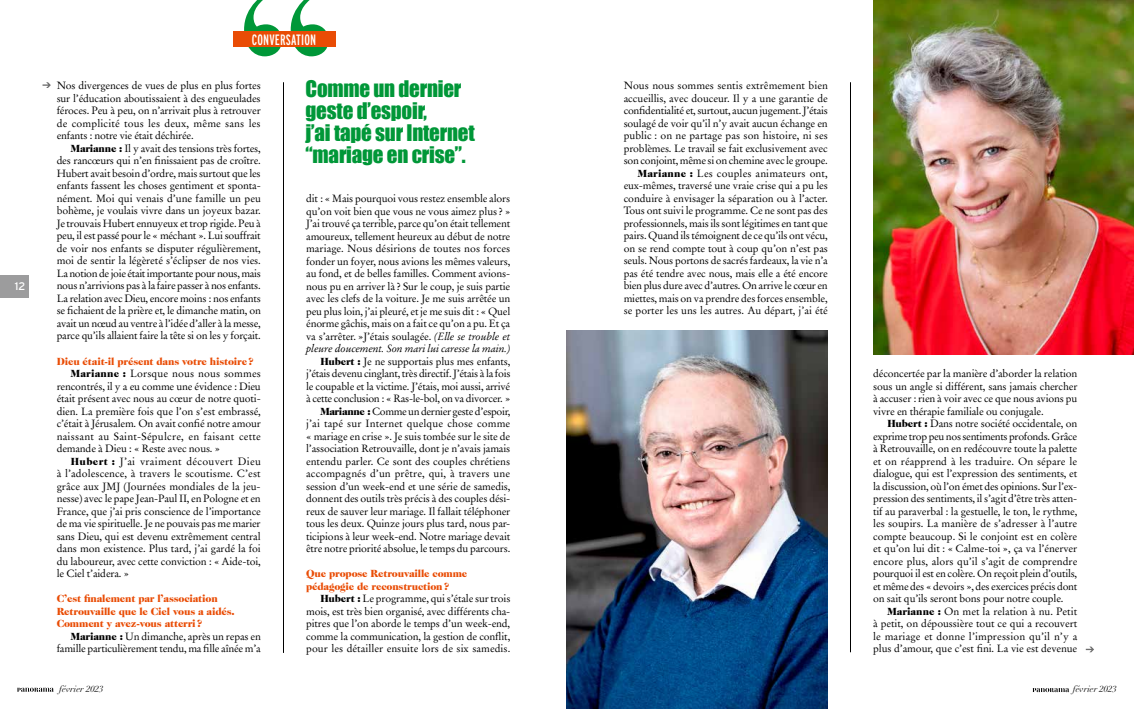
<style>
.page{position:relative;width:1134px;height:709px;background:#fff}
.page>*{position:absolute;margin:0;border:0;box-sizing:border-box;transform-origin:0 0}
.t1{font:21px/22px "Impact";letter-spacing:-.01em;color:#009738}
.t2{font:15px "Interstate Compressed";letter-spacing:.01em;color:#fff}
.t3{font:11px "Interstate";color:#fff}
.t4{font:10.5px/12.5px "Stempel Garamond LT Pro";letter-spacing:-.015em;color:#000;text-align:justify}
.t5{font:900 10.5px/12.5px "Caslon 224 Std";letter-spacing:-.015em;color:#e94c05}
.t6{font:italic 9px "Didot LT Std";color:#000}
.s1{font-family:"Caslon 224 Std";font-weight:900}
.s2{font-style:italic}
</style>
<div class="page">
<svg style="left:1086px;top:646px;width:8px;height:6px"></svg>
<div style="left:0;top:275px;width:28px;height:23px;background:#9c9c9d"></div>
<hr style="left:283px;top:82px;width:1px;height:571px;background:#000">
<svg style="left:43px;top:82px;width:8px;height:6px"></svg>
<hr style="left:850px;top:82px;width:1px;height:570px;background:#000">
<svg style="left:17px;top:687px;width:37px;height:5px"></svg>
<svg style="left:291px;top:0;width:38px;height:56px"></svg>
<svg style="left:244px;top:0;width:38px;height:56px"></svg>
<div style="left:233px;top:32px;width:102px;height:15px;background:#e94c05"></div>
<svg style="left:1032px;top:688px;width:37px;height:4px"></svg>
<img style="left:873px;top:0;width:261px;height:354px">
<img style="left:567px;top:330px;width:261px;height:379px">
<p class="t3" style="left:15px;top:280px;width:12px">12</p>
<h2 class="t2" style="left:252px;top:31px;width:66px">CONVERSATION</h2>
<p class="t4" style="left:57px;top:79px;width:206px">Nos divergences de vues de plus en plus fortes sur l’éducation aboutissaient à des engueulades féroces. Peu à peu, on n’arrivait plus à retrouver de complicité tous les deux, même sans les enfants : notre vie était déchirée.</p>
<p class="t4" style="left:57px;top:142px;width:206px;text-indent:14px"><span class="s1">Marianne :</span> Il y avait des tensions très fortes, des rancœurs qui n’en finissaient pas de croître.<br>Hubert avait besoin d’ordre, mais surtout que les enfants fassent les choses gentiment et sponta&shy;nément. Moi qui venais d’une famille un peu bohème, je voulais vivre dans un joyeux bazar.<br>Je trouvais Hubert ennuyeux et trop rigide. Peu à peu, il est passé pour le « méchant ». Lui souffrait de voir nos enfants se disputer régulièrement, moi de sentir la légèreté s’éclipser de nos vies.<br>La notion de joie était importante pour nous, mais nous n’arrivions pas à la faire passer à nos enfants.<br>La relation avec Dieu, encore moins : nos enfants se fichaient de la prière et, le dimanche matin, on avait un nœud au ventre à l’idée d’aller à la messe, parce qu’ils allaient faire la tête si on les y forçait.</p>
<p class="t5" style="left:57px;top:354px;width:199px">Dieu était-il présent dans votre histoire?</p>
<p class="t4" style="left:57px;top:367px;width:206px;text-indent:14px"><span class="s1">Marianne :</span> Lorsque nous nous sommes rencontrés, il y a eu comme une évidence : Dieu était présent avec nous au cœur de notre quoti&shy;dien. La première fois que l’on s’est embrassé, c’était à Jérusalem. On avait confié notre amour naissant au Saint-Sépulcre, en faisant cette demande à Dieu : « Reste avec nous. »</p>
<p class="t4" style="left:57px;top:454px;width:206px;text-indent:14px"><span class="s1">Hubert :</span> J’ai vraiment découvert Dieu à l’adolescence, à travers le scoutisme. C’est grâce aux JMJ (Journées mondiales de la jeu&shy;nesse) avec le pape Jean-Paul II, en Pologne et en France, que j’ai pris conscience de l’importance de ma vie spirituelle. Je ne pouvais pas me marier sans Dieu, qui est devenu extrêmement central dans mon existence. Plus tard, j’ai gardé la foi du laboureur, avec cette conviction : « Aide-toi, le Ciel t’aidera. »</p>
<p class="t5" style="left:57px;top:592px;width:180px">C’est finalement par l’association<br>Retrouvaille que le Ciel vous a aidés.<br>Comment y avez-vous atterri?</p>
<p class="t4" style="left:57px;top:629px;width:206px;text-align:right"><span class="s1">Marianne :</span> Un dimanche, après un repas en famille particulièrement tendu, ma fille aînée m’a</p>
<p class="t6" style="left:59px;top:683px;width:46px">février 2023</p>
<h1 class="t1" style="left:306px;top:77px;width:171px">Comme un dernier geste d’espoir,<br>j’ai tapé sur Internet “mariage en crise”.</h1>
<p class="t4" style="left:306px;top:192px;width:206px;text-align:right">dit : « Mais pourquoi vous restez ensemble alors qu’on voit bien que vous ne vous aimez plus? » J’ai trouvé ça terrible, parce qu’on était tellement amoureux, tellement heureux au début de notre mariage. Nous désirions de toutes nos forces fonder un foyer, nous avions les mêmes valeurs, au fond, et de belles familles. Comment avions&shy;nous pu en arriver là? Sur le coup, je suis partie avec les clefs de la voiture. Je me suis arrêtée un peu plus loin, j’ai pleuré, et je me suis dit : « Quel énorme gâchis, mais on a fait ce qu’on a pu. Et ça va s’arrêter. »J’étais soulagée. <span class="s2">(Elle se trouble et pleure doucement. Son mari lui caresse la main.)<br></span><span class="s1">Hubert :</span> Je ne supportais plus mes enfants, j’étais devenu cinglant, très directif. J’étais à la fois le coupable et la victime. J’étais, moi aussi, arrivé à cette conclusion : « Ras-le-bol, on va divorcer. » <span class="s1">Marianne :</span> Comme un dernier geste d’espoir, j’ai tapé sur Internet quelque chose comme « mariage en crise ». Je suis tombée sur le site de l’association Retrouvaille, dont je n’avais jamais entendu parler. Ce sont des couples chrétiens accompagnés d’un prêtre, qui, à travers une session d’un week-end et une série de samedis, donnent des outils très précis à des couples dési&shy;reux de sauver leur mariage. Il fallait téléphoner tous les deux. Quinze jours plus tard, nous par&shy;ticipions à leur week-end. Notre mariage devait être notre priorité absolue, le temps du parcours.</p>
<p class="t5" style="left:306px;top:567px;width:163px">Que propose Retrouvaille comme pédagogie de reconstruction?</p>
<p class="t4" style="left:306px;top:592px;width:206px;text-indent:14px"><span class="s1">Hubert :</span> Le programme, qui s’étale sur trois mois, est très bien organisé, avec différents cha&shy;pitres que l’on aborde le temps d’un week-end, comme la communication, la gestion de conflit, pour les détailler ensuite lors de six samedis.</p>
<p class="t4" style="left:624px;top:79px;width:206px;text-align:right">Nous nous sommes sentis extrêmement bien accueillis, avec douceur. Il y a une garantie de confidentialité et, surtout, aucun jugement. J’étais soulagé de voir qu’il n’y avait aucun échange en public : on ne partage pas son histoire, ni ses problèmes. Le travail se fait exclusivement avec son conjoint, même si on chemine avec le groupe.<br><span class="s1">Marianne :</span> Les couples animateurs ont, eux-mêmes, traversé une vraie crise qui a pu les conduire à envisager la séparation ou à l’acter.<br>Tous ont suivi le programme. Ce ne sont pas des professionnels, mais ils sont légitimes en tant que pairs. Quand ils témoignent de ce qu’ils ont vécu, on se rend compte tout à coup qu’on n’est pas seuls. Nous portons de sacrés fardeaux, la vie n’a pas été tendre avec nous, mais elle a été encore bien plus dure avec d’autres. On arrive le cœur en miettes, mais on va prendre des forces ensemble, se porter les uns les autres. Au départ, j’ai été</p>
<p class="t4" style="left:873px;top:367px;width:206px">déconcertée par la manière d’aborder la relation sous un angle si différent, sans jamais chercher à accuser : rien à voir avec ce que nous avions pu vivre en thérapie familiale ou conjugale.</p>
<p class="t4" style="left:873px;top:417px;width:206px;text-indent:14px"><span class="s1">Hubert :</span> Dans notre société occidentale, on exprime trop peu nos sentiments profonds. Grâce à Retrouvaille, on en redécouvre toute la palette et on réapprend à les traduire. On sépare le dialogue, qui est l’expression des sentiments, et la discussion, où l’on émet des opinions. Sur l’ex&shy;pression des sentiments, il s’agit d’être très atten&shy;tif au paraverbal : la gestuelle, le ton, le rythme, les soupirs. La manière de s’adresser à l’autre compte beaucoup. Si le conjoint est en colère et qu’on lui dit : « Calme-toi », ça va l’énerver encore plus, alors qu’il s’agit de comprendre pourquoi il est en colère. On reçoit plein d’outils, et même des « devoirs », des exercices précis dont on sait qu’ils seront bons pour notre couple.</p>
<p class="t4" style="left:873px;top:604px;width:206px;text-indent:14px"><span class="s1">Marianne :</span> On met la relation à nu. Petit à petit, on dépoussière tout ce qui a recouvert le mariage et donne l’impression qu’il n’y a plus d’amour, que c’est fini. La vie est devenue</p>
<p class="t6" style="left:1073px;top:683px;width:46px">février 2023</p>
</div>
